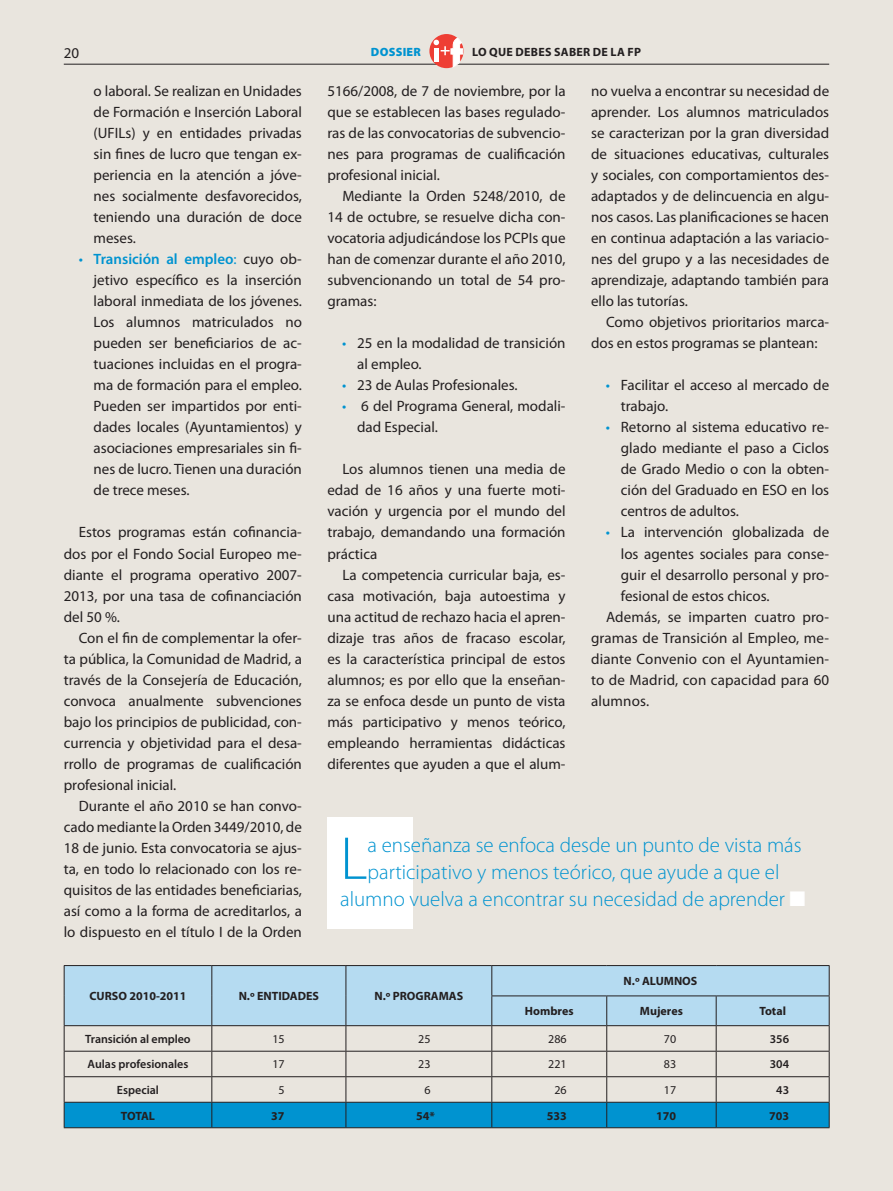
<style>
.page{position:relative;width:893px;height:1191px;background:#fff}
.page>*{position:absolute;margin:0;border:0;box-sizing:border-box;transform-origin:0 0}
.t1{font:300 61.05px "Myriad Pro";color:#0093d0}
.t2{font:300 21px "Myriad Pro";color:#0093d0}
.t3{font:15px/21px "Myriad Pro";color:#231f20;text-align:justify}
.t4{font:700 12px "Myriad Pro";color:#231f20}
.t5{font:600 12px "Myriad Pro";color:#231f20}
.t6{font:12px "Myriad Pro";color:#231f20}
.t7{font:700 12px "Myriad Pro";letter-spacing:.02em;color:#231f20}
.t8{font:900 12px "Myriad Pro";color:#0093d0}
.s1{color:#0093d0}
.s2{font-weight:600;color:#0093d0}
.s3{color:#fff}
</style>
<div class="page">
<div style="left:0;top:0;width:892px;height:1191px;background:#e9e5de"></div>
<svg style="left:892px;top:0;width:1px;height:1191px"></svg>
<hr style="left:64px;top:64px;width:765px;height:1px;background:#231f20">
<svg style="left:429px;top:34px;width:35px;height:34px"></svg>
<svg style="left:433px;top:38px;width:30px;height:29px"></svg>
<div style="left:327px;top:817px;width:85px;height:112px;background:#fff"></div>
<hr style="left:64px;top:1127px;width:148px;height:1px;background:#231f20">
<hr style="left:212px;top:1127px;width:134px;height:1px;background:#231f20">
<hr style="left:346px;top:1127px;width:146px;height:1px;background:#231f20">
<hr style="left:492px;top:1127px;width:115px;height:1px;background:#231f20">
<hr style="left:607px;top:1127px;width:109px;height:1px;background:#231f20">
<hr style="left:716px;top:1127px;width:114px;height:1px;background:#231f20">
<hr style="left:64px;top:965px;width:148px;height:1px;background:#231f20">
<hr style="left:212px;top:965px;width:134px;height:1px;background:#231f20">
<hr style="left:346px;top:965px;width:146px;height:1px;background:#231f20">
<hr style="left:492px;top:965px;width:115px;height:1px;background:#231f20">
<hr style="left:607px;top:965px;width:109px;height:1px;background:#231f20">
<hr style="left:716px;top:965px;width:114px;height:1px;background:#231f20">
<svg style="left:64px;top:966px;width:766px;height:161px;background:#accedc"></svg>
<hr style="left:491px;top:995px;width:116px;height:1px;background:#231f20">
<hr style="left:607px;top:995px;width:109px;height:1px;background:#231f20">
<hr style="left:716px;top:995px;width:114px;height:1px;background:#231f20">
<p class="t3" style="left:64px;top:43px;width:17px">20</p>
<p class="t8" style="left:371px;top:45px;width:39px">DOSSIER</p>
<p class="t7" style="left:472px;top:45px;width:170px">lo que debes saber de la fp</p>
<p class="t3" style="left:94px;top:81px;width:210px">o laboral. Se realizan en Unidades de Formación e Inserción Laboral (UFILs) y en entidades privadas sin fines de lucro que tengan ex&shy;periencia en la atención a jóve&shy;nes socialmente desfavorecidos, teniendo una duración de doce meses.</p>
<p class="t3" style="left:94px;top:249px;width:210px;text-indent:-15px"><span class="s1">•</span> <span class="s2">Transición al empleo</span><span class="s1">:</span> cuyo ob&shy;jetivo específico es la inserción laboral inmediata de los jóvenes.<br>Los alumnos matriculados no pueden ser beneficiarios de ac&shy;tuaciones incluidas en el progra&shy;ma de formación para el empleo.<br>Pueden ser impartidos por enti&shy;dades locales (Ayuntamientos) y asociaciones empresariales sin fi&shy;nes de lucro. Tienen una duración de trece meses.</p>
<p class="t3" style="left:64px;top:522px;width:240px;text-indent:15px">Estos programas están cofinancia&shy;dos por el Fondo Social Europeo me&shy;diante el programa operativo 2007- 2013, por una tasa de cofinanciación del 50 %.</p>
<p class="t3" style="left:64px;top:627px;width:240px;text-indent:15px">Con el fin de complementar la ofer&shy;ta pública, la Comunidad de Madrid, a través de la Consejería de Educación, convoca anualmente subvenciones bajo los principios de publicidad, con&shy;currencia y objetividad para el desa&shy;rrollo de programas de cualificación profesional inicial.</p>
<p class="t3" style="left:64px;top:795px;width:240px;text-indent:15px">Durante el año 2010 se han convo&shy;cado mediante la Orden 3449/2010, de 18 de junio. Esta convocatoria se ajus&shy;ta, en todo lo relacionado con los re&shy;quisitos de las entidades beneficiarias, así como a la forma de acreditarlos, a lo dispuesto en el título I de la Orden</p>
<p class="t3" style="left:327px;top:81px;width:240px">5166/2008, de 7 de noviembre, por la que se establecen las bases regulado&shy;ras de las convocatorias de subvencio&shy;nes para programas de cualificación profesional inicial.</p>
<p class="t3" style="left:327px;top:186px;width:240px;text-indent:15px">Mediante la Orden 5248/2010, de 14 de octubre, se resuelve dicha con&shy;vocatoria adjudicándose los PCPIs que han de comenzar durante el año 2010, subvencionando un total de 54 pro&shy;gramas:</p>
<p class="t3" style="left:357px;top:333px;width:210px;text-indent:-15px"><span class="s1">•</span> 25 en la modalidad de transición al empleo.</p>
<p class="t3" style="left:342px;top:375px;width:177px"><span class="s1">•</span> 23 de Aulas Profesionales.</p>
<p class="t3" style="left:357px;top:396px;width:210px;text-indent:-15px"><span class="s1">•</span> 6 del Programa General, modali&shy;dad Especial.</p>
<p class="t3" style="left:327px;top:459px;width:240px;text-indent:15px">Los alumnos tienen una media de edad de 16 años y una fuerte moti&shy;vación y urgencia por el mundo del trabajo, demandando una formación práctica</p>
<p class="t3" style="left:327px;top:564px;width:240px;text-indent:15px">La competencia curricular baja, es&shy;casa motivación, baja autoestima y una actitud de rechazo hacia el apren&shy;dizaje tras años de fracaso escolar, es la característica principal de estos alumnos; es por ello que la enseñan&shy;za se enfoca desde un punto de vista más participativo y menos teórico, empleando herramientas didácticas diferentes que ayuden a que el alum-</p>
<p class="t3" style="left:591px;top:81px;width:240px">no vuelva a encontrar su necesidad de aprender. Los alumnos matriculados se caracterizan por la gran diversidad de situaciones educativas, culturales y sociales, con comportamientos des&shy;adaptados y de delincuencia en algu&shy;nos casos. Las planificaciones se hacen en continua adaptación a las variacio&shy;nes del grupo y a las necesidades de aprendizaje, adaptando también para ello las tutorías.</p>
<p class="t3" style="left:591px;top:312px;width:240px;text-indent:15px">Como objetivos prioritarios marca&shy;dos en estos programas se plantean:</p>
<p class="t3" style="left:621px;top:375px;width:210px;text-indent:-15px"><span class="s1">•</span> Facilitar el acceso al mercado de trabajo.</p>
<p class="t3" style="left:621px;top:417px;width:210px;text-indent:-15px"><span class="s1">•</span> Retorno al sistema educativo re&shy;glado mediante el paso a Ciclos de Grado Medio o con la obten&shy;ción del Graduado en ESO en los centros de adultos.</p>
<p class="t3" style="left:606px;top:522px;width:225px"><span class="s1">•</span> La intervención globalizada de</p>
<p class="t3" style="left:621px;top:543px;width:210px">los agentes sociales para conse-</p>
<p class="t3" style="left:621px;top:564px;width:210px">guir el desarrollo personal y pro-</p>
<p class="t3" style="left:621px;top:585px;width:150px">fesional de estos chicos.</p>
<p class="t3" style="left:606px;top:606px;width:225px">Además, se imparten cuatro pro-</p>
<p class="t3" style="left:591px;top:627px;width:240px">gramas de Transición al Empleo, me-</p>
<p class="t3" style="left:591px;top:648px;width:240px">diante Convenio con el Ayuntamien-</p>
<p class="t3" style="left:591px;top:669px;width:240px">to de Madrid, con capacidad para 60</p>
<p class="t3" style="left:591px;top:690px;width:60px">alumnos.</p>
<h1 class="t1" style="left:340px;top:825px;width:29px">L</h1>
<h2 class="t2" style="left:368px;top:833px;width:436px">a enseñanza se enfoca desde un punto de vista más</h2>
<h2 class="t2" style="left:368px;top:860px;width:413px">participativo y menos teórico, que ayude a que el</h2>
<h2 class="t2" style="left:340px;top:887px;width:467px">alumno vuelva a encontrar su necesidad de aprender <span class="s3">■</span></h2>
<p class="t4" style="left:89px;top:989px;width:16px">CURSO</p>
<p class="t4" style="left:129px;top:989px;width:59px">2010-2011</p>
<p class="t4" style="left:239px;top:989px;width:33px">N.º ENTID</p>
<p class="t4" style="left:290px;top:989px;width:30px">ADES</p>
<p class="t4" style="left:374px;top:989px;width:27px">N.º PRO</p>
<p class="t4" style="left:415px;top:989px;width:48px">GRAMAS</p>
<p class="t4" style="left:624px;top:974px;width:59px">N.º ALUMNOS</p>
<p class="t4" style="left:525px;top:1004px;width:50px">Hombres</p>
<p class="t4" style="left:640px;top:1004px;width:44px">Mujeres</p>
<p class="t4" style="left:759px;top:1004px;width:28px">Total</p>
<p class="t5" style="left:85px;top:1032px;width:107px">Transición al empleo</p>
<p class="t6" style="left:272px;top:1032px;width:14px">15</p>
<p class="t6" style="left:418px;top:1032px;width:14px">25</p>
<p class="t6" style="left:548px;top:1032px;width:20px">286</p>
<p class="t6" style="left:664px;top:1032px;width:14px">70</p>
<p class="t5" style="left:770px;top:1032px;width:21px">356</p>
<p class="t5" style="left:88px;top:1057px;width:102px">Aulas profesionales</p>
<p class="t6" style="left:272px;top:1057px;width:14px">17</p>
<p class="t6" style="left:418px;top:1057px;width:14px">23</p>
<p class="t6" style="left:548px;top:1057px;width:20px">221</p>
<p class="t6" style="left:664px;top:1057px;width:14px">83</p>
<p class="t5" style="left:770px;top:1057px;width:21px">304</p>
<p class="t5" style="left:117px;top:1083px;width:44px">Especial</p>
<p class="t6" style="left:278px;top:1083px;width:8px">5</p>
<p class="t6" style="left:424px;top:1083px;width:8px">6</p>
<p class="t6" style="left:554px;top:1083px;width:14px">26</p>
<p class="t6" style="left:664px;top:1083px;width:14px">17</p>
<p class="t5" style="left:776px;top:1083px;width:14px">43</p>
<p class="t4" style="left:121px;top:1108px;width:35px">TOTAL</p>
<p class="t4" style="left:271px;top:1108px;width:15px">37</p>
<p class="t4" style="left:416px;top:1108px;width:20px">54*</p>
<p class="t4" style="left:547px;top:1108px;width:21px">533</p>
<p class="t4" style="left:656px;top:1108px;width:21px">170</p>
<p class="t4" style="left:769px;top:1108px;width:21px">703</p>
</div>
